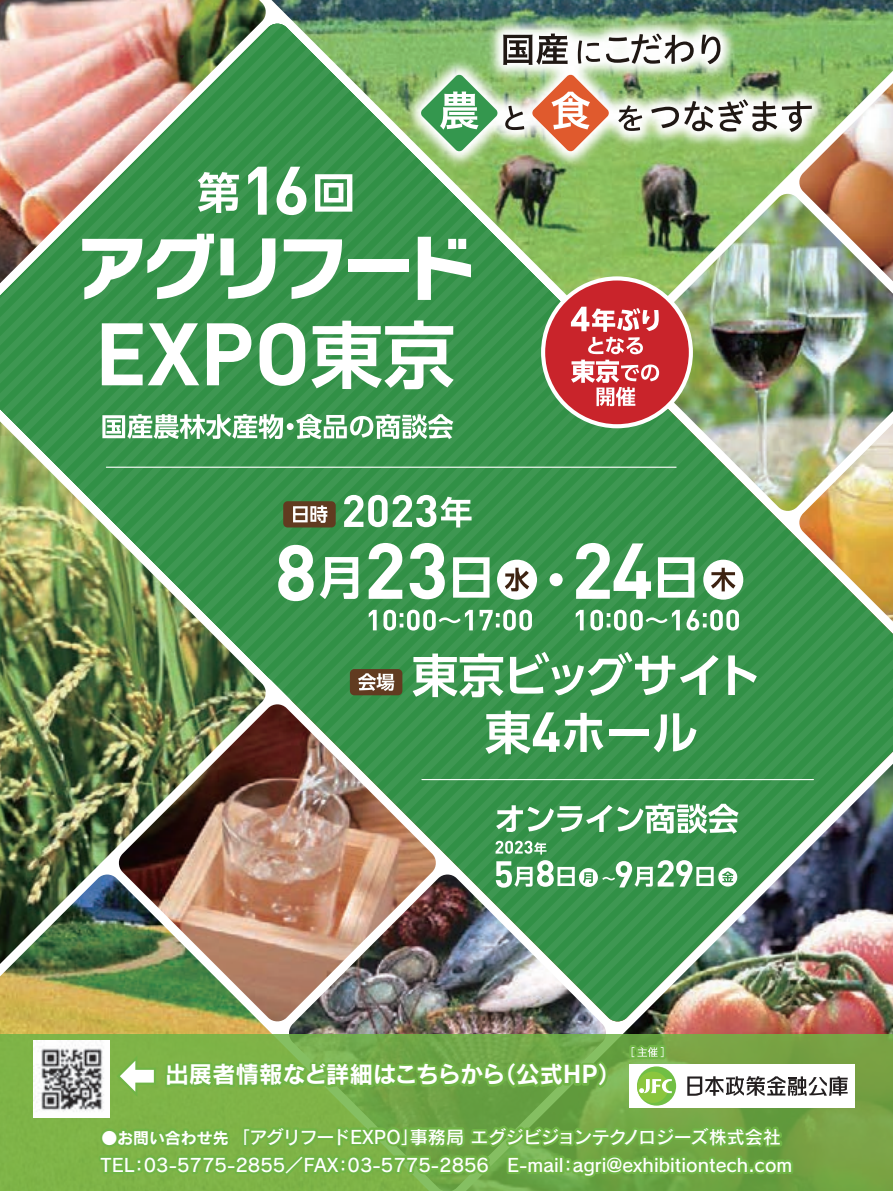
<style>
.page{position:relative;width:893px;height:1191px;background:#fff}
.page>*{position:absolute;margin:0;border:0;box-sizing:border-box;transform-origin:0 0}
.t1{font:23.4px "Rodin Pro N B";letter-spacing:-.05em;color:#fff}
.t2{font:18px "Rodin Pro N DB";color:#fff}
.t3{font:18px "Rodin Pro N DB";letter-spacing:-.02em;color:#fff}
.s1{font-family:"Rodin Pro N B";font-size:15.9px}
</style>
<div class="page">
<img style="left:0;top:25px;width:893px;height:996px">
<img style="left:271px;top:0;width:622px;height:342px">
<img style="left:0;top:0;width:267px;height:283px">
<img style="left:466px;top:764px;width:427px;height:269px">
<img style="left:400px;top:13px;width:433px;height:160px">
<img style="left:412px;top:24px;width:409px;height:137px">
<svg style="left:503px;top:34px;width:65px;height:31px"></svg>
<svg style="left:578px;top:41px;width:22px;height:22px"></svg>
<svg style="left:606px;top:34px;width:88px;height:30px"></svg>
<svg style="left:701px;top:35px;width:19px;height:29px"></svg>
<svg style="left:421px;top:74px;width:77px;height:78px"></svg>
<svg style="left:532px;top:74px;width:77px;height:78px"></svg>
<svg style="left:651px;top:99px;width:161px;height:33px"></svg>
<svg style="left:505px;top:106px;width:19px;height:24px"></svg>
<svg style="left:618px;top:105px;width:24px;height:26px"></svg>
<svg style="left:102px;top:414px;width:181px;height:25px"></svg>
<div style="left:287px;top:423px;width:7px;height:7px;background:#fff;border-radius:50%"></div>
<svg style="left:296px;top:414px;width:157px;height:25px"></svg>
<svg style="left:82px;top:234px;width:132px;height:65px"></svg>
<svg style="left:220px;top:238px;width:55px;height:61px"></svg>
<svg style="left:284px;top:239px;width:58px;height:60px"></svg>
<div style="left:348px;top:259px;width:60px;height:12px;background:#fff"></div>
<svg style="left:418px;top:237px;width:53px;height:63px"></svg>
<svg style="left:102px;top:323px;width:97px;height:62px"></svg>
<svg style="left:207px;top:323px;width:44px;height:62px"></svg>
<svg style="left:259px;top:323px;width:46px;height:63px"></svg>
<svg style="left:311px;top:320px;width:143px;height:69px"></svg>
<svg style="left:198px;top:172px;width:41px;height:41px"></svg>
<svg style="left:248px;top:167px;width:19px;height:48px"></svg>
<svg style="left:277px;top:167px;width:29px;height:48px"></svg>
<svg style="left:315px;top:174px;width:37px;height:38px"></svg>
<svg style="left:496px;top:840px;width:50px;height:14px"></svg>
<svg style="left:496px;top:860px;width:79px;height:27px"></svg>
<svg style="left:602px;top:860px;width:112px;height:27px"></svg>
<div style="left:579px;top:868px;width:19px;height:19px;background:#fff;border-radius:50%"></div>
<svg style="left:583px;top:872px;width:10px;height:11px"></svg>
<svg style="left:718px;top:867px;width:19px;height:19px"></svg>
<svg style="left:722px;top:871px;width:11px;height:11px"></svg>
<svg style="left:496px;top:803px;width:243px;height:30px"></svg>
<svg style="left:413px;top:653px;width:90px;height:44px"></svg>
<svg style="left:510px;top:652px;width:209px;height:44px"></svg>
<svg style="left:728px;top:655px;width:29px;height:40px"></svg>
<svg style="left:485px;top:710px;width:118px;height:44px"></svg>
<div style="left:609px;top:729px;width:40px;height:6px;background:#fff"></div>
<svg style="left:654px;top:713px;width:42px;height:39px"></svg>
<svg style="left:344px;top:495px;width:128px;height:32px"></svg>
<svg style="left:369px;top:610px;width:8px;height:20px"></svg>
<svg style="left:383px;top:609px;width:90px;height:21px"></svg>
<svg style="left:480px;top:609px;width:52px;height:21px"></svg>
<svg style="left:576px;top:610px;width:8px;height:20px"></svg>
<svg style="left:590px;top:609px;width:90px;height:21px"></svg>
<svg style="left:686px;top:609px;width:53px;height:21px"></svg>
<svg style="left:278px;top:545px;width:36px;height:56px"></svg>
<svg style="left:320px;top:557px;width:38px;height:42px"></svg>
<svg style="left:369px;top:543px;width:33px;height:56px"></svg>
<svg style="left:410px;top:543px;width:35px;height:56px"></svg>
<svg style="left:453px;top:557px;width:37px;height:40px"></svg>
<svg style="left:576px;top:543px;width:75px;height:56px"></svg>
<svg style="left:658px;top:557px;width:36px;height:40px"></svg>
<div style="left:497px;top:559px;width:40px;height:40px;background:#fff;border-radius:50%"></div>
<svg style="left:505px;top:567px;width:24px;height:24px"></svg>
<div style="left:703px;top:559px;width:40px;height:40px;background:#fff;border-radius:50%"></div>
<svg style="left:711px;top:568px;width:24px;height:23px"></svg>
<div style="left:283px;top:501px;width:53px;height:26px;background:#613b20;border-radius:4px"></div>
<svg style="left:293px;top:505px;width:34px;height:18px"></svg>
<div style="left:350px;top:669px;width:52px;height:26px;background:#613b20;border-radius:4px"></div>
<svg style="left:358px;top:673px;width:36px;height:18px"></svg>
<hr style="left:422px;top:779px;width:391px;height:1px;background:#fff">
<div style="left:550px;top:573px;width:13px;height:13px;background:#fff;border-radius:50%"></div>
<div style="left:541px;top:276px;width:152px;height:152px;border:8px solid #fff;border-radius:50%"></div>
<div style="left:545px;top:280px;width:144px;height:144px;background:#c9242b;border-radius:50%"></div>
<svg style="left:571px;top:307px;width:88px;height:99px"></svg>
<hr style="left:106px;top:466px;width:570px;height:2px;background:#fff">
<svg style="left:180px;top:55px;width:4px;height:4px"></svg>
<svg style="left:0;top:1033px;width:893px;height:158px;background:#7dad47"></svg>
<div style="left:630px;top:1063px;width:225px;height:44px;background:#fff"></div>
<img style="left:96px;top:912px;width:752px;height:279px">
<img style="left:33px;top:1040px;width:77px;height:77px">
<p class="t1" style="left:165px;top:1058px;width:457px">出展者情報など詳細はこちらから（公式ＨＰ）</p>
<p class="t3" style="left:102px;top:1125px;width:681px"><span class="s1">●お問い合わせ先</span>「アグリフードEXPO」事務局 エグジビジョンテクノロジーズ株式会社</p>
<p class="t2" style="left:101px;top:1153px;width:693px">TEL：03-5775-2855／FAX：03-5775-2856　E-mail：agri@exhibitiontech.com</p>
</div>
